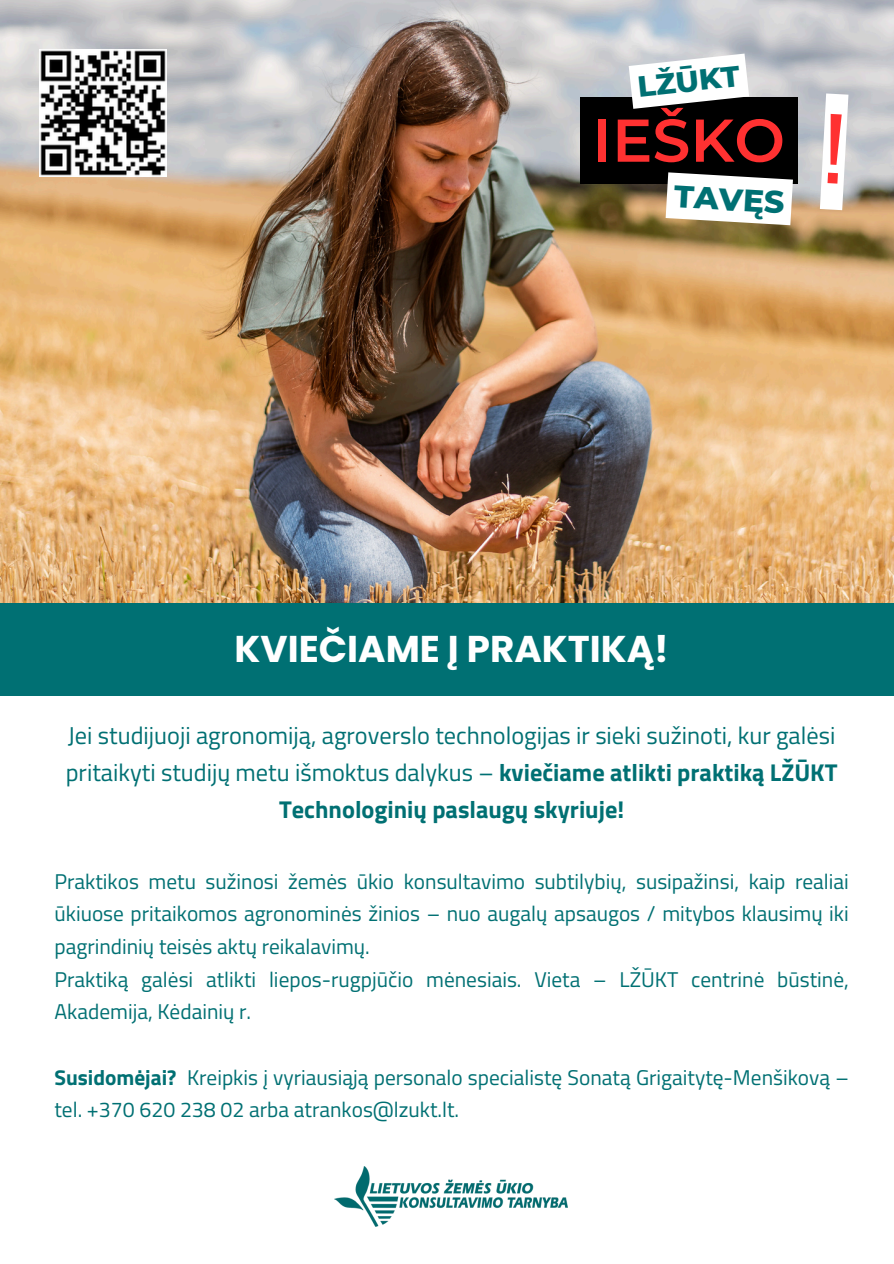
<style>
.page{position:relative;width:894px;height:1264px;background:#fff}
.page>*{position:absolute;margin:0;border:0;box-sizing:border-box;transform-origin:0 0}
.t1{font:600 60.15px "Montserrat";color:#ff3131}
.t2{font:700 37.2px "Poppins";color:#fff}
.t3{font:800 31.5px "Montserrat";color:#007073}
.t4{font:800 29.7px "Montserrat";color:#007073}
.t5{font:24.3px/37.2px "Titillium Web";color:#007073;text-align:center}
.t6{font:21.3px/32.7px "Titillium Web";color:#007073}
.s1{font-weight:700}
</style>
<div class="page">
<img style="left:335px;top:1166px;width:233px;height:59px">
<img style="left:0;top:0;width:893px;height:603px">
<div style="left:0;top:603px;width:893px;height:92px;background:#007073"></div>
<img style="left:40px;top:49px;width:127px;height:127px">
<div style="left:580px;top:97px;width:217px;height:86px;background:#000"></div>
<svg style="left:665px;top:172px;width:127px;height:53px"></svg>
<svg style="left:628px;top:54px;width:120px;height:55px"></svg>
<svg style="left:819px;top:93px;width:29px;height:117px"></svg>
<h2 class="t4" style="left:635px;top:68px;width:104px;rotate:-6deg">LŽŪKT</h2>
<p class="t1" style="left:592px;top:103px;width:194px">IEŠKO</p>
<h1 class="t3" style="left:674px;top:177px;width:112px;rotate:3deg">TAVĘS</h1>
<p class="t2" style="left:234px;top:622px;width:435px">KVIEČIAME Į PRAKTIKĄ!</p>
<h4 class="t5" style="left:66px;top:715px;width:773px">Jei studijuoji agronomiją, agroverslo technologijas ir sieki sužinoti, kur galėsi pritaikyti studijų metu išmoktus dalykus – <span class="s1">kviečiame atlikti praktiką LŽŪKT<br>Technologinių paslaugų skyriuje!</span></h4>
<p class="t6" style="left:54px;top:864px;width:795px;text-align:justify">Praktikos metu sužinosi žemės ūkio konsultavimo subtilybių, susipažinsi, kaip realiai ūkiuose pritaikomos agronominės žinios – nuo augalų apsaugos / mitybos klausimų iki pagrindinių teisės aktų reikalavimų.</p>
<p class="t6" style="left:54px;top:962px;width:795px">Praktiką galėsi atlikti liepos-rugpjūčio mėnesiais. Vieta – LŽŪKT centrinė būstinė,<br>Akademija, Kėdainių r.</p>
<p class="t6" style="left:54px;top:1060px;width:795px"><span class="s1">Susidomėjai?</span> Kreipkis į vyriausiąją personalo specialistę Sonatą Grigaitytę-Menšikovą – tel. +370 620 238 02 arba atrankos@lzukt.lt.</p>
</div>
